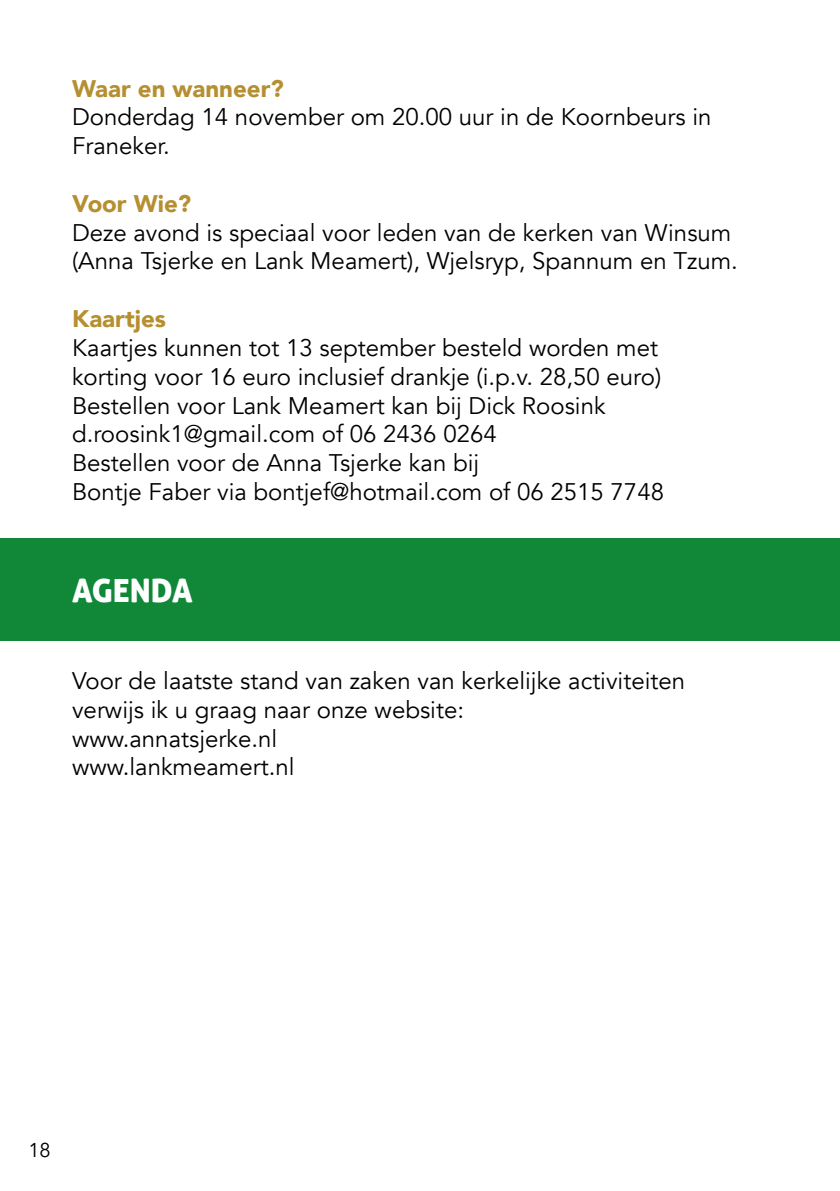
<style>
.page{position:relative;width:840px;height:1191px;background:#fff}
.page>*{position:absolute;margin:0;border:0;box-sizing:border-box;transform-origin:0 0}
.t1{font:32px "Aller Display";color:#fff}
.t2{font:24px/28.8px "Avenir";color:#000}
.t3{font:900 24px "Avenir";color:#b58f30}
.t4{font:20px "Avenir";color:#000}
</style>
<div class="page">
<div style="left:0;top:539px;width:839px;height:102px;background:#108838"></div>
<p class="t3" style="left:72px;top:68px;width:213px">Waar en wanneer?</p>
<p class="t2" style="left:72px;top:103px;width:640px">Donderdag 14 november om 20.00 uur in de Koornbeurs in<br>Franeker.</p>
<p class="t3" style="left:72px;top:183px;width:121px">Voor Wie?</p>
<p class="t2" style="left:72px;top:218px;width:667px">Deze avond is speciaal voor leden van de kerken van Winsum (Anna Tsjerke en Lank Meamert), Wjelsryp, Spannum en Tzum.</p>
<p class="t3" style="left:72px;top:298px;width:95px">Kaartjes</p>
<p class="t2" style="left:72px;top:334px;width:593px">Kaartjes kunnen tot 13 september besteld worden met korting voor 16 euro inclusief drankje (i.p.v. 28,50 euro)<br>Bestellen voor Lank Meamert kan bij Dick Roosink d.roosink1@gmail.com of 06 2436 0264<br>Bestellen voor de Anna Tsjerke kan bij<br>Bontje Faber via bontjef@hotmail.com of 06 2515 7748</p>
<h1 class="t1" style="left:72px;top:570px;width:122px">AGENDA</h1>
<p class="t2" style="left:72px;top:666px;width:614px">Voor de laatste stand van zaken van kerkelijke activiteiten verwijs ik u graag naar onze website:<br>www.annatsjerke.nl<br>www.lankmeamert.nl</p>
<p class="t4" style="left:28px;top:1138px;width:24px">18</p>
</div>
